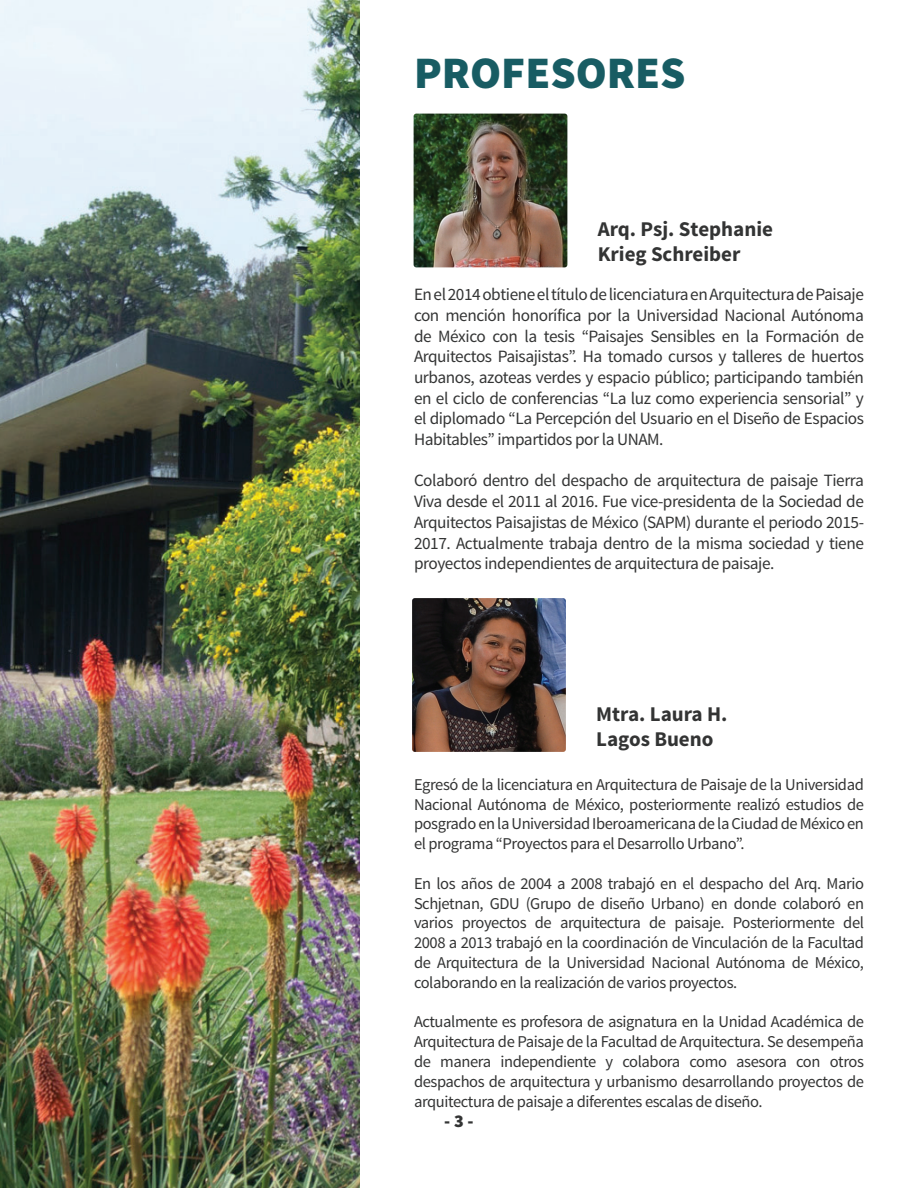
<style>
.page{position:relative;width:918px;height:1188px;background:#fff}
.page>*{position:absolute;margin:0;border:0;box-sizing:border-box;transform-origin:0 0}
.t1{font:900 45px "Source Sans Pro";color:#185c63}
.t2{font:700 21px/25.2px "Source Sans Pro";color:#333434}
.t3{font:900 18px "Source Sans Pro";color:#333434}
.t4{font:17.25px/20.7px "Source Sans Pro";letter-spacing:-.025em;color:#333434;text-align:justify}
.t5{font:16.5px/19.8px "Source Sans Pro";letter-spacing:-.025em;color:#333434;text-align:justify}
</style>
<div class="page">
<img style="left:0;top:0;width:360px;height:1188px">
<img style="left:415px;top:115px;width:151px;height:151px">
<div style="left:393px;top:93px;width:195px;height:195px;border:21px solid #fff;border-radius:13px"></div>
<img style="left:413px;top:600px;width:151px;height:151px">
<div style="left:391px;top:578px;width:195px;height:195px;border:21px solid #fff;border-radius:13px"></div>
<h1 class="t1" style="left:414px;top:43px;width:273px">PROFESORES</h1>
<p class="t2" style="left:598px;top:217px;width:177px">Arq. Psj. Stephanie<br>Krieg Schreiber</p>
<p class="t4" style="left:414px;top:284px;width:452px">En el 2014 obtiene el título de licenciatura en Arquitectura de Paisaje con mención honorífica por la Universidad Nacional Autónoma de México con la tesis “Paisajes Sensibles en la Formación de Arquitectos Paisajistas”. Ha tomado cursos y talleres de huertos urbanos, azoteas verdes y espacio público; participando también en el ciclo de conferencias “La luz como experiencia sensorial” y el diplomado “La Percepción del Usuario en el Diseño de Espacios Habitables” impartidos por la UNAM.</p>
<p class="t4" style="left:414px;top:471px;width:452px">Colaboró dentro del despacho de arquitectura de paisaje Tierra Viva desde el 2011 al 2016. Fue vice-presidenta de la Sociedad de Arquitectos Paisajistas de México (SAPM) durante el periodo 2015- 2017. Actualmente trabaja dentro de la misma sociedad y tiene proyectos independientes de arquitectura de paisaje.</p>
<p class="t2" style="left:596px;top:702px;width:133px">Mtra. Laura H.<br>Lagos Bueno</p>
<p class="t5" style="left:414px;top:775px;width:452px">Egresó de la licenciatura en Arquitectura de Paisaje de la Universidad Nacional Autónoma de México, posteriormente realizó estudios de posgrado en la Universidad Iberoamericana de la Ciudad de México en el programa “Proyectos para el Desarrollo Urbano”.</p>
<p class="t5" style="left:414px;top:874px;width:452px">En los años de 2004 a 2008 trabajó en el despacho del Arq. Mario Schjetnan, GDU (Grupo de diseño Urbano) en donde colaboró en varios proyectos de arquitectura de paisaje. Posteriormente del 2008 a 2013 trabajó en la coordinación de Vinculación de la Facultad de Arquitectura de la Universidad Nacional Autónoma de México, colaborando en la realización de varios proyectos.</p>
<p class="t5" style="left:414px;top:1012px;width:452px">Actualmente es profesora de asignatura en la Unidad Académica de Arquitectura de Paisaje de la Facultad de Arquitectura. Se desempeña de manera independiente y colabora como asesora con otros despachos de arquitectura y urbanismo desarrollando proyectos de arquitectura de paisaje a diferentes escalas de diseño.</p>
<p class="t3" style="left:444px;top:1109px;width:31px">- 3 -</p>
</div>
